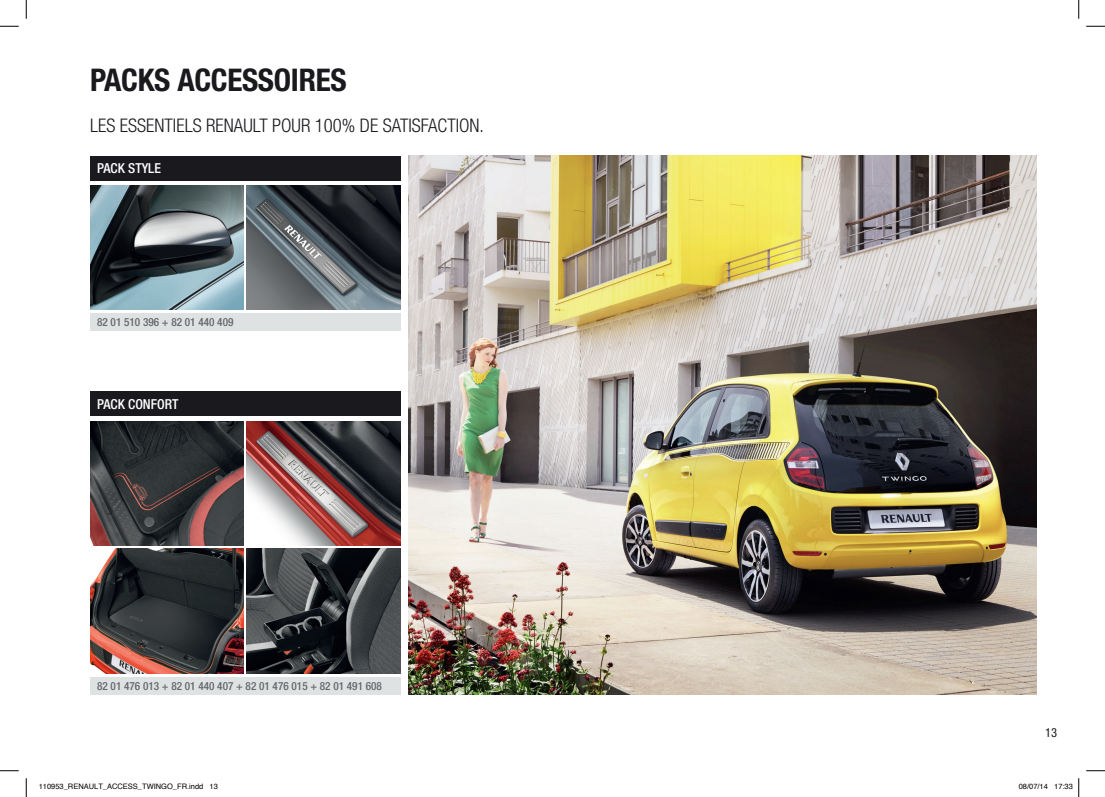
<style>
.page{position:relative;width:1105px;height:797px;background:#fff}
.page>*{position:absolute;margin:0;border:0;box-sizing:border-box;transform-origin:0 0}
._2_-_Dacia{font:700 condensed 31.25px "Helvetica Neue LT Std";letter-spacing:-.01em;color:#1a191e}
.t1{font:300 condensed 18.75px "Helvetica Neue LT Std";color:#1a191e}
.Titre-fd-bleu{font:500 condensed 13.75px "Helvetica Neue LT Std";color:#fff}
.t2{font:condensed 12.5px "Helvetica Neue LT Std";color:#1a191e}
.ref-fd-gris{font:500 condensed 11.25px "Helvetica Neue LT Std";color:#64676b}
.t3{font:7.5px "Helvetica";color:#000}
</style>
<div class="page">
<div style="left:90px;top:156px;width:310px;height:24px;background:#1a191e"></div>
<div style="left:90px;top:391px;width:310px;height:25px;background:#1a191e"></div>
<div style="left:90px;top:677px;width:310px;height:17px;background:#dfe2e2"></div>
<div style="left:90px;top:313px;width:310px;height:17px;background:#dfe2e2"></div>
<img style="left:90px;top:549px;width:153px;height:124px">
<img style="left:90px;top:421px;width:153px;height:124px">
<img style="left:90px;top:185px;width:153px;height:124px">
<img style="left:247px;top:549px;width:153px;height:124px">
<img style="left:247px;top:421px;width:153px;height:124px">
<img style="left:247px;top:185px;width:153px;height:124px">
<img style="left:409px;top:156px;width:627px;height:538px">
<svg style="left:0;top:25px;width:19px;height:2px"></svg>
<svg style="left:1086px;top:25px;width:19px;height:2px"></svg>
<svg style="left:0;top:770px;width:19px;height:1px"></svg>
<svg style="left:1086px;top:770px;width:19px;height:1px"></svg>
<svg style="left:25px;top:0;width:2px;height:19px"></svg>
<svg style="left:25px;top:778px;width:2px;height:19px"></svg>
<svg style="left:1078px;top:0;width:1px;height:19px"></svg>
<svg style="left:1078px;top:778px;width:1px;height:19px"></svg>
<p class="_2_-_Dacia" style="left:90px;top:61px;width:258px">PACKS ACCESSOIRES</p>
<p class="t1" style="left:90px;top:114px;width:396px">LES ESSENTIELS RENAULT POUR 100% DE SATISFACTION.</p>
<p class="Titre-fd-bleu" style="left:97px;top:160px;width:65px">PACK STYLE</p>
<p class="ref-fd-gris" style="left:97px;top:315px;width:138px">82 01 510 396 + 82 01 440 409</p>
<p class="Titre-fd-bleu" style="left:97px;top:395px;width:83px">PACK CONFORT</p>
<p class="ref-fd-gris" style="left:97px;top:679px;width:286px">82 01 476 013 + 82 01 440 407 + 82 01 476 015 + 82 01 491 608</p>
<p class="t2" style="left:1045px;top:725px;width:13px">13</p>
<p class="t3" style="left:39px;top:781px;width:181px">110953_RENAULT_ACCESS_TWINGO_FR.indd 13</p>
<p class="t3" style="left:1019px;top:781px;width:56px">08/07/14 17:33</p>
</div>
